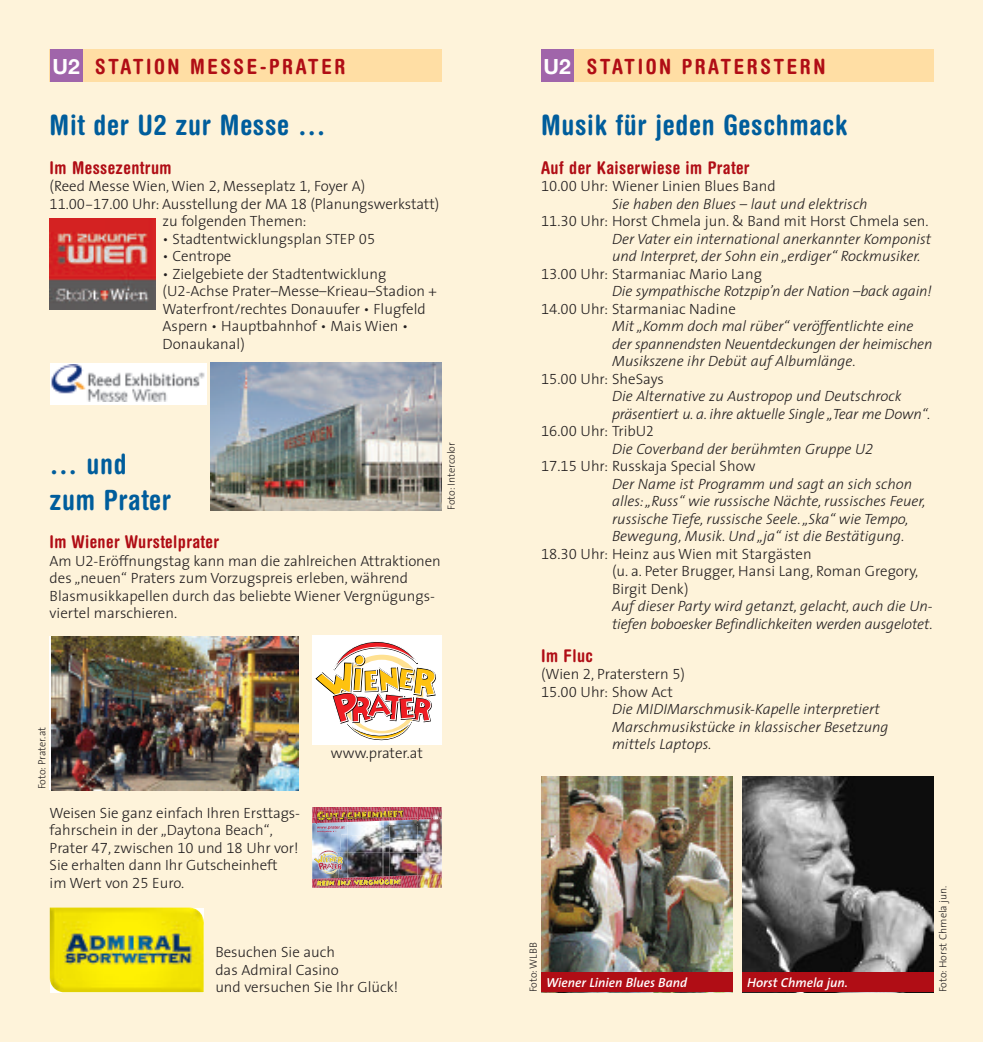
<style>
.page{position:relative;width:983px;height:1042px;background:#fff}
.page>*{position:absolute;margin:0;border:0;box-sizing:border-box;transform-origin:0 0}
.t1{font:700 condensed 28px/35px "Helvetica Rounded";letter-spacing:.025em;color:#005d9c}
.t2{font:700 condensed 21px "Helvetica Rounded";letter-spacing:.12em;color:#b00d15}
.t3{font:700 condensed 17.5px "Helvetica Rounded";letter-spacing:.025em;color:#b00d15}
.t4{font:300 14.88px/17.5px "The Sans";color:#231f20}
.t5{font:italic 300 14.88px/17.5px "The Sans";color:#231f20}
.t6{font:italic 600 13.12px "The Sans";color:#fff}
.t7{font:300 10.5px "The Sans";color:#231f20}
.s1{font-family:"Helvetica Neue";font-stretch:normal;color:#fff}
.s2{font-family:"The Sans Light Expert";font-weight:400}
.s3{font-family:"The Sans Light Caps";font-weight:400}
</style>
<div class="page">
<div style="left:0;top:0;width:982px;height:1042px;background:#fef3da"></div>
<div style="left:541px;top:50px;width:392px;height:32px;background:#ffdea4"></div>
<div style="left:541px;top:50px;width:32px;height:32px;background:#a065aa"></div>
<div style="left:50px;top:50px;width:391px;height:32px;background:#ffdea4"></div>
<div style="left:50px;top:50px;width:32px;height:32px;background:#a065aa"></div>
<img style="left:312px;top:807px;width:129px;height:81px">
<div style="left:312px;top:636px;width:129px;height:109px;background:#fff"></div>
<svg style="left:315px;top:642px;width:121px;height:98px"></svg>
<div style="left:50px;top:363px;width:156px;height:42px;background:#fff"></div>
<img style="left:51px;top:364px;width:154px;height:38px">
<img style="left:50px;top:219px;width:105px;height:91px">
<img style="left:541px;top:776px;width:191px;height:196px">
<img style="left:742px;top:776px;width:191px;height:196px">
<img style="left:50px;top:907px;width:153px;height:85px">
<img style="left:211px;top:363px;width:230px;height:147px">
<img style="left:51px;top:636px;width:247px;height:154px">
<div style="left:541px;top:972px;width:191px;height:20px;background:#b00d15"></div>
<div style="left:742px;top:972px;width:191px;height:20px;background:#b00d15"></div>
<h2 class="t2" style="left:52px;top:59px;width:294px"><span class="s1">U2</span> STATION MESSE-PRATER</h2>
<h1 class="t1" style="left:50px;top:110px;width:277px">Mit der U2 zur Messe …</h1>
<p class="t3" style="left:50px;top:161px;width:123px">Im Messezentrum</p>
<p class="t4" style="left:50px;top:179px;width:317px">(Reed Messe Wien,Wien <span class="s2">2</span>, Messeplatz <span class="s2">1</span><span class="s3">,</span> Foyer A)</p>
<p class="t4" style="left:50px;top:196px;width:391px"><span class="s2">11.00-17.00</span> Uhr: Ausstellung der MA <span class="s2">18</span> (Planungswerkstatt)</p>
<p class="t4" style="left:162px;top:214px;width:145px">zu folgenden Themen:</p>
<p class="t4" style="left:162px;top:231px;width:214px">• Stadtentwicklungsplan STEP <span class="s2">05</span></p>
<p class="t4" style="left:162px;top:249px;width:70px">• Centrope</p>
<p class="t4" style="left:162px;top:266px;width:276px">• Zielgebiete der Stadtentwicklung (U<span class="s2">2</span>-Achse Prater–Messe–Krieau–Stadion + Waterfront/rechtes Donauufer • Flugfeld Aspern • Hauptbahnhof • Mais Wien • Donaukanal)</p>
<p class="t7" style="left:447px;top:510px;width:69px;rotate:-90deg">Foto: Intercolor</p>
<h1 class="t1" style="left:50px;top:450px;width:123px">… und zum Prater</h1>
<p class="t3" style="left:50px;top:535px;width:171px">Im Wiener Wurstelprater</p>
<p class="t4" style="left:50px;top:553px;width:392px">Am U<span class="s2">2</span>-Eröffnungstag kann man die zahlreichen Attraktionen des „neuen“ Praters zum Vorzugspreis erleben, während Blasmusikkapellen durch das beliebte Wiener Vergnügungs&shy;viertel marschieren.</p>
<p class="t7" style="left:38px;top:789px;width:64px;rotate:-90deg">Foto: Prater.at</p>
<p class="t4" style="left:50px;top:805px;width:252px">Weisen Sie ganz einfach Ihren Ersttags&shy;fahrschein in der „Daytona Beach“, Prater <span class="s2">47</span>, zwischen <span class="s2">10</span> und <span class="s2">18</span> Uhr vor!<br>Sie erhalten dann Ihr Gutscheinheft<br>im Wert von <span class="s2">25</span> Euro.</p>
<p class="t4" style="left:331px;top:746px;width:93px">www.prater.at</p>
<p class="t4" style="left:215px;top:945px;width:184px">Besuchen Sie auch<br>das Admiral Casino<br>und versuchen Sie Ihr Glück!</p>
<h2 class="t2" style="left:543px;top:59px;width:283px"><span class="s1">U2</span> STATION PRATERSTERN</h2>
<h1 class="t1" style="left:541px;top:110px;width:308px">Musik für jeden Geschmack</h1>
<p class="t3" style="left:541px;top:161px;width:210px">Auf der Kaiserwiese im Prater</p>
<p class="t4" style="left:541px;top:179px;width:236px"><span class="s2">10.00</span> Uhr: Wiener Linien Blues Band</p>
<p class="t5" style="left:612px;top:196px;width:257px">Sie haben den Blues – laut und elektrisch</p>
<p class="t4" style="left:541px;top:214px;width:389px"><span class="s2">11.30</span> Uhr: Horst Chmela jun. &amp; Band mit Horst Chmela sen.</p>
<p class="t5" style="left:612px;top:231px;width:320px">Der Vater ein international anerkannter Komponist</p>
<p class="t5" style="left:612px;top:249px;width:310px">und Interpret, der Sohn ein „erdiger“ Rockmusiker.</p>
<p class="t4" style="left:541px;top:266px;width:222px"><span class="s2">13.00</span> Uhr: Starmaniac Mario Lang</p>
<p class="t5" style="left:612px;top:284px;width:321px">Die sympathische Rotzpip’n der Nation –back again!</p>
<p class="t4" style="left:541px;top:301px;width:196px"><span class="s2">14.00</span> Uhr: Starmaniac Nadine</p>
<p class="t5" style="left:612px;top:319px;width:303px">Mit „Komm doch mal rüber“ veröffentlichte eine</p>
<p class="t5" style="left:612px;top:336px;width:322px">der spannendsten Neuentdeckungen der heimischen</p>
<p class="t5" style="left:612px;top:354px;width:245px">Musikszene ihr Debüt auf Albumlänge.</p>
<p class="t4" style="left:541px;top:371px;width:124px"><span class="s2">15.00</span> Uhr: SheSays</p>
<p class="t5" style="left:612px;top:389px;width:291px">Die Alternative zu Austropop und Deutschrock</p>
<p class="t5" style="left:612px;top:406px;width:320px">präsentiert u. a. ihre aktuelle Single „Tear me Down“.</p>
<p class="t4" style="left:541px;top:424px;width:114px"><span class="s2">16.00</span> Uhr: TribU<span class="s3">2</span></p>
<p class="t5" style="left:612px;top:441px;width:263px">Die Coverband der berühmten Gruppe U<span class="s2">2</span></p>
<p class="t4" style="left:541px;top:459px;width:216px"><span class="s2">17.15</span> Uhr: Russkaja Special Show</p>
<p class="t5" style="left:612px;top:476px;width:301px">Der Name ist Programm und sagt an sich schon</p>
<p class="t5" style="left:612px;top:494px;width:315px">alles:„Russ“ wie russische Nächte, russisches Feuer,</p>
<p class="t5" style="left:612px;top:511px;width:298px">russische Tiefe, russische Seele.„Ska“ wie Tempo,</p>
<p class="t5" style="left:612px;top:529px;width:294px">Bewegung, Musik. Und „ja“ ist die Bestätigung.</p>
<p class="t4" style="left:541px;top:546px;width:272px"><span class="s2">18.30</span> Uhr: Heinz aus Wien mit Stargästen</p>
<p class="t4" style="left:612px;top:564px;width:308px">(u. a. Peter Brugger, Hansi Lang, Roman Gregory,</p>
<p class="t4" style="left:612px;top:581px;width:78px">Birgit Denk)</p>
<p class="t5" style="left:612px;top:599px;width:322px">Auf dieser Party wird getanzt, gelacht, auch die Un&shy;tiefen boboesker Befindlichkeiten werden ausgelotet.</p>
<p class="t3" style="left:541px;top:649px;width:53px">Im Fluc</p>
<p class="t4" style="left:541px;top:667px;width:145px"><span class="s2">(</span>Wien <span class="s2">2</span>, Praterstern <span class="s2">5</span>)</p>
<p class="t4" style="left:541px;top:684px;width:133px"><span class="s2">15.00</span> Uhr: Show Act</p>
<p class="t5" style="left:612px;top:702px;width:269px">Die MIDIMarschmusik-Kapelle interpretiert</p>
<p class="t5" style="left:612px;top:719px;width:278px">Marschmusikstücke in klassischer Besetzung</p>
<p class="t5" style="left:612px;top:737px;width:101px">mittels Laptops.</p>
<p class="t7" style="left:529px;top:992px;width:52px;rotate:-90deg">Foto:WLBB</p>
<p class="t6" style="left:546px;top:978px;width:143px">Wiener Linien Blues Band</p>
<p class="t6" style="left:747px;top:978px;width:102px">Horst Chmela jun.</p>
<p class="t7" style="left:938px;top:992px;width:108px;rotate:-90deg">Foto: Horst Chmela jun.</p>
</div>
